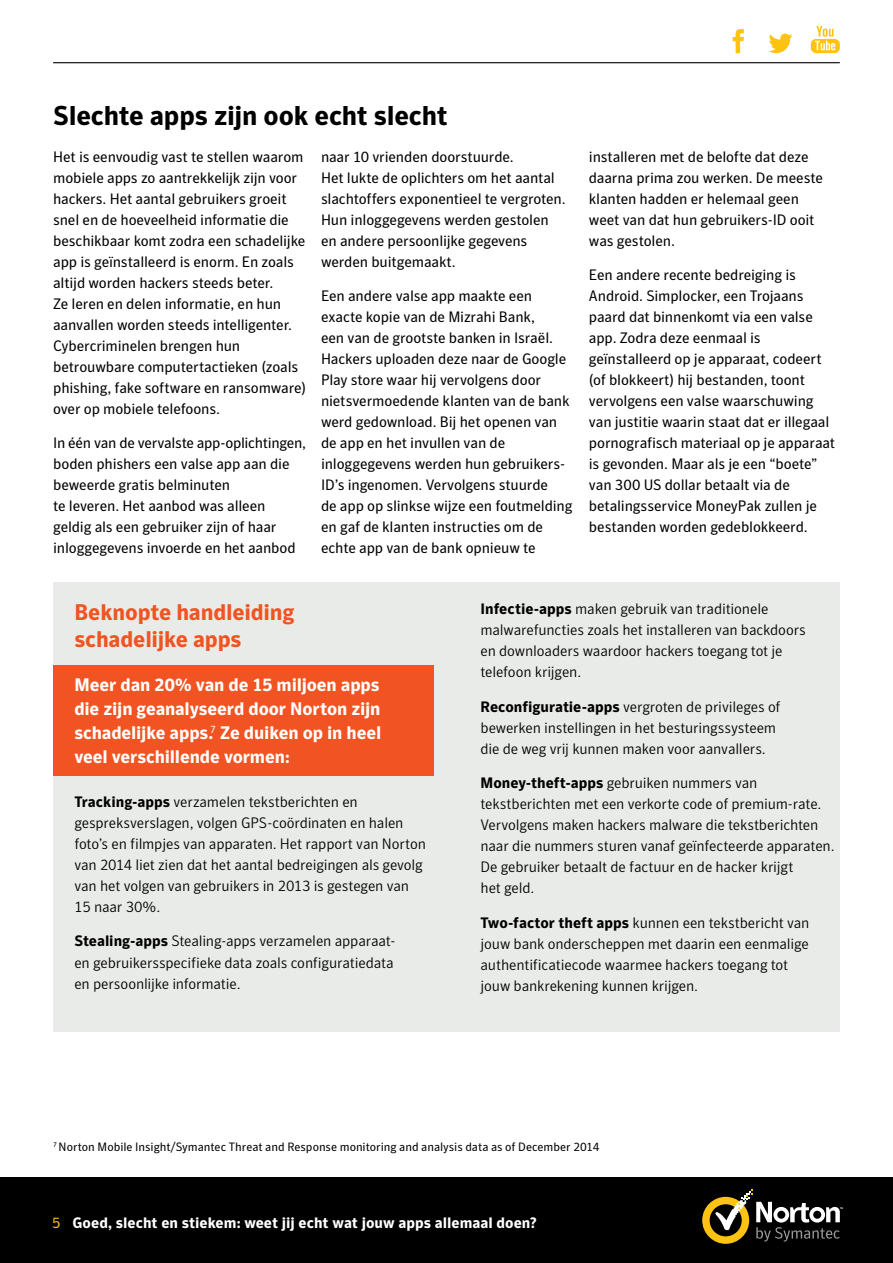
<style>
.page{position:relative;width:893px;height:1263px;background:#fff}
.page>*{position:absolute;margin:0;border:0;box-sizing:border-box;transform-origin:0 0}
.t1{font:700 27px "Symantec Sans";letter-spacing:-.01em;color:#000}
.t2{font:700 22.5px/27px "Symantec Sans";letter-spacing:-.01em;color:#f15422}
.t3{font:700 18px/24px "Symantec Sans";letter-spacing:-.005em;color:#fff;text-align:justify}
.t4{font:15px/21px "Symantec Sans";letter-spacing:-.01em;color:#000}
.t5{font:300 15px/21px "Symantec Sans";letter-spacing:-.01em;color:#000}
.t6{font:700 15px "Symantec Sans";color:#fff}
.t7{font:12px "Symantec Sans";color:#000}
.s1{font-weight:700}
.s2{font-weight:400;color:#fec210}
</style>
<div class="page">
<div style="left:0;top:1178px;width:893px;height:85px;background:#000"></div>
<hr style="left:53px;top:62px;width:787px;height:1px;background:#000">
<svg style="left:702px;top:1189px;width:141px;height:55px"></svg>
<svg style="left:733px;top:29px;width:11px;height:24px"></svg>
<svg style="left:769px;top:34px;width:23px;height:19px"></svg>
<svg style="left:811px;top:26px;width:29px;height:27px"></svg>
<div style="left:53px;top:583px;width:787px;height:449px;background:#e9ebe8"></div>
<div style="left:53px;top:665px;width:381px;height:110px;background:#f15422"></div>
<h1 class="t1" style="left:53px;top:100px;width:396px">Slechte apps zijn ook echt slecht</h1>
<p class="t4" style="left:53px;top:146px;width:254px">Het is eenvoudig vast te stellen waarom mobiele apps zo aantrekkelijk zijn voor hackers. Het aantal gebruikers groeit snel en de hoeveelheid informatie die beschikbaar komt zodra een schadelijke app is geïnstalleerd is enorm. En zoals altijd worden hackers steeds beter.<br>Ze leren en delen informatie, en hun aanvallen worden steeds intelligenter.<br>Cybercriminelen brengen hun betrouwbare computertactieken (zoals phishing, fake software en ransomware) over op mobiele telefoons.</p>
<p class="t4" style="left:53px;top:432px;width:254px">In één van de vervalste app-oplichtingen, boden phishers een valse app aan die beweerde gratis belminuten<br>te leveren. Het aanbod was alleen geldig als een gebruiker zijn of haar inloggegevens invoerde en het aanbod</p>
<p class="t4" style="left:321px;top:146px;width:246px">naar 10 vrienden doorstuurde.<br>Het lukte de oplichters om het aantal slachtoffers exponentieel te vergroten.<br>Hun inloggegevens werden gestolen en andere persoonlijke gegevens werden buitgemaakt.</p>
<p class="t4" style="left:321px;top:285px;width:253px">Een andere valse app maakte een exacte kopie van de Mizrahi Bank,<br>een van de grootste banken in Israël.<br>Hackers uploaden deze naar de Google Play store waar hij vervolgens door nietsvermoedende klanten van de bank werd gedownload. Bij het openen van de app en het invullen van de inloggegevens werden hun gebruikers-ID’s ingenomen. Vervolgens stuurde<br>de app op slinkse wijze een foutmelding en gaf de klanten instructies om de echte app van de bank opnieuw te</p>
<p class="t4" style="left:589px;top:146px;width:236px">installeren met de belofte dat deze daarna prima zou werken. De meeste klanten hadden er helemaal geen weet van dat hun gebruikers-ID ooit was gestolen.</p>
<p class="t4" style="left:589px;top:264px;width:248px">Een andere recente bedreiging is Android. Simplocker, een Trojaans paard dat binnenkomt via een valse app. Zodra deze eenmaal is geïnstalleerd op je apparaat, codeert (of blokkeert) hij bestanden, toont vervolgens een valse waarschuwing van justitie waarin staat dat er illegaal pornografisch materiaal op je apparaat is gevonden. Maar als je een “boete” van 300 US dollar betaalt via de betalingsservice MoneyPak zullen je bestanden worden gedeblokkeerd.</p>
<h2 class="t2" style="left:74px;top:598px;width:222px">Beknopte handleiding schadelijke apps</h2>
<p class="t3" style="left:74px;top:672px;width:308px">Meer dan 20% van de 15 miljoen apps die zijn geanalyseerd door Norton zijn schadelijke apps.<sup>7</sup> Ze duiken op in heel veel verschillende vormen:</p>
<p class="t5" style="left:74px;top:791px;width:353px"><span class="s1">Tracking-apps</span> verzamelen tekstberichten en gespreksverslagen, volgen GPS-coördinaten en halen foto’s en filmpjes van apparaten. Het rapport van Norton van 2014 liet zien dat het aantal bedreigingen als gevolg van het volgen van gebruikers in 2013 is gestegen van 15 naar 30%.</p>
<p class="t5" style="left:74px;top:931px;width:322px;text-align:justify"><span class="s1">Stealing-apps</span> Stealing-apps verzamelen apparaat&shy;en gebruikersspecifieke data zoals configuratiedata en persoonlijke informatie.</p>
<p class="t5" style="left:480px;top:599px;width:327px"><span class="s1">Infectie-apps</span> maken gebruik van traditionele malwarefuncties zoals het installeren van backdoors en downloaders waardoor hackers toegang tot je telefoon krijgen.</p>
<p class="t5" style="left:480px;top:696px;width:301px"><span class="s1">Reconfiguratie-apps</span> vergroten de privileges of bewerken instellingen in het besturingssysteem die de weg vrij kunnen maken voor aanvallers.</p>
<p class="t5" style="left:480px;top:773px;width:356px"><span class="s1">Money-theft-apps</span> gebruiken nummers van tekstberichten met een verkorte code of premium-rate.<br>Vervolgens maken hackers malware die tekstberichten naar die nummers sturen vanaf geïnfecteerde apparaten.<br>De gebruiker betaalt de factuur en de hacker krijgt<br>het geld.</p>
<p class="t5" style="left:480px;top:912px;width:331px"><span class="s1">Two-factor theft apps</span> kunnen een tekstbericht van jouw bank onderscheppen met daarin een eenmalige authentificatiecode waarmee hackers toegang tot jouw bankrekening kunnen krijgen.</p>
<p class="t7" style="left:53px;top:1140px;width:548px"><sup>7</sup> Norton Mobile Insight/Symantec Threat and Response monitoring and analysis data as of December 2014</p>
<p class="t6" style="left:52px;top:1213px;width:486px"><span class="s2">5</span> Goed, slecht en stiekem: weet jij echt wat jouw apps allemaal doen?</p>
</div>
